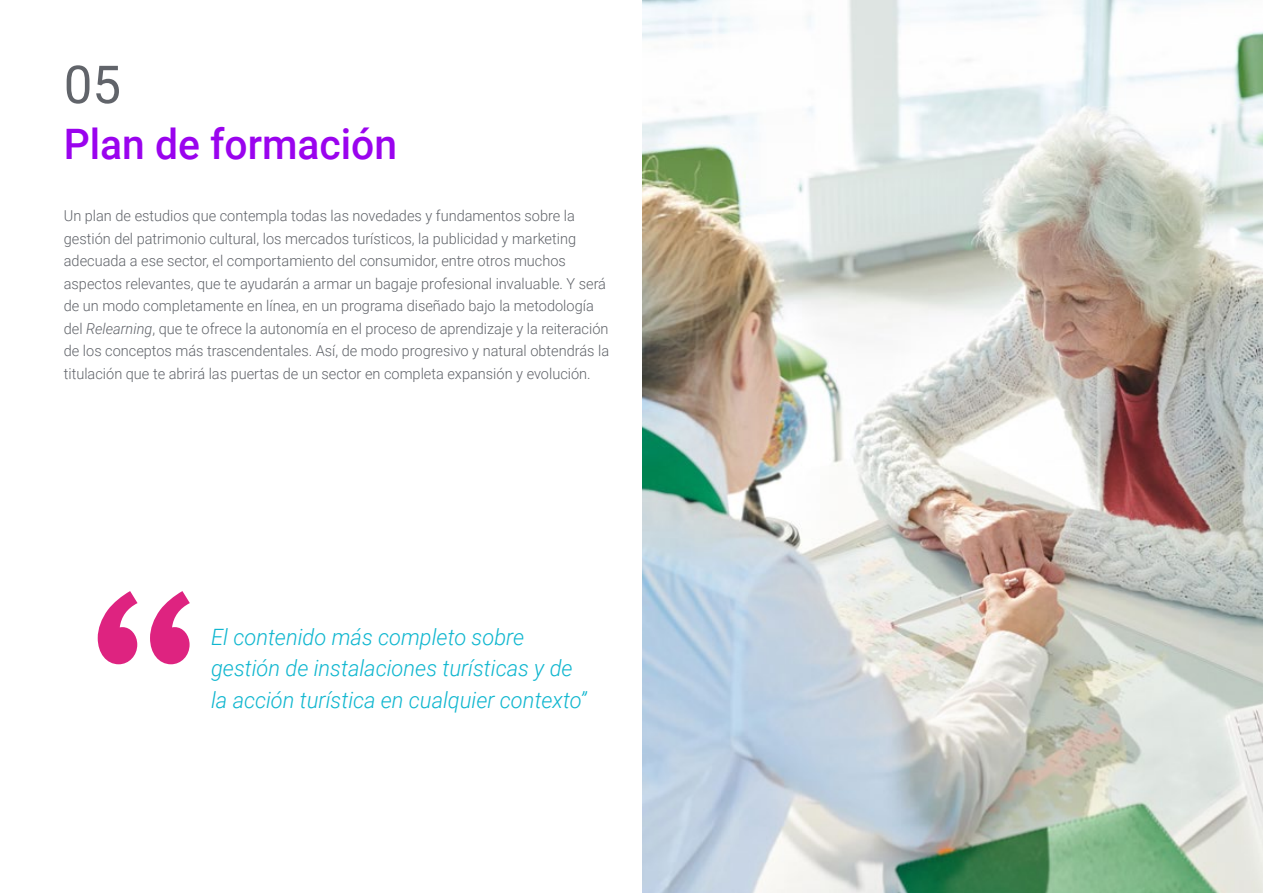
<style>
.page{position:relative;width:1263px;height:893px;background:#fff}
.page>*{position:absolute;margin:0;border:0;box-sizing:border-box;transform-origin:0 0}
.t1{font:52.5px "Roboto";color:#61646a}
.t2{font:500 42px "Roboto";color:#9a03ee}
.t3{font:italic 300 22.5px/31.5px "Roboto";color:#0fb6cf}
.t4{font:300 15px/22.5px "Roboto";color:#61646a}
.s1{font-style:italic}
</style>
<div class="page">
<svg style="left:98px;top:591px;width:92px;height:73px"></svg>
<img style="left:642px;top:0;width:621px;height:893px">
<h1 class="t1" style="left:64px;top:48px;width:59px">05</h1>
<h2 class="t2" style="left:64px;top:115px;width:335px">Plan de formación</h2>
<p class="t4" style="left:64px;top:204px;width:547px">Un plan de estudios que contempla todas las novedades y fundamentos sobre la gestión del patrimonio cultural, los mercados turísticos, la publicidad y marketing adecuada a ese sector, el comportamiento del consumidor, entre otros muchos aspectos relevantes, que te ayudarán a armar un bagaje profesional invaluable. Y será de un modo completamente en línea, en un programa diseñado bajo la metodología del <span class="s1">Relearning</span>, que te ofrece la autonomía en el proceso de aprendizaje y la reiteración de los conceptos más trascendentales. Así, de modo progresivo y natural obtendrás la titulación que te abrirá las puertas de un sector en completa expansión y evolución.</p>
<h3 class="t3" style="left:211px;top:620px;width:377px">El contenido más completo sobre gestión de instalaciones turísticas y de la acción turística en cualquier contexto”</h3>
</div>
